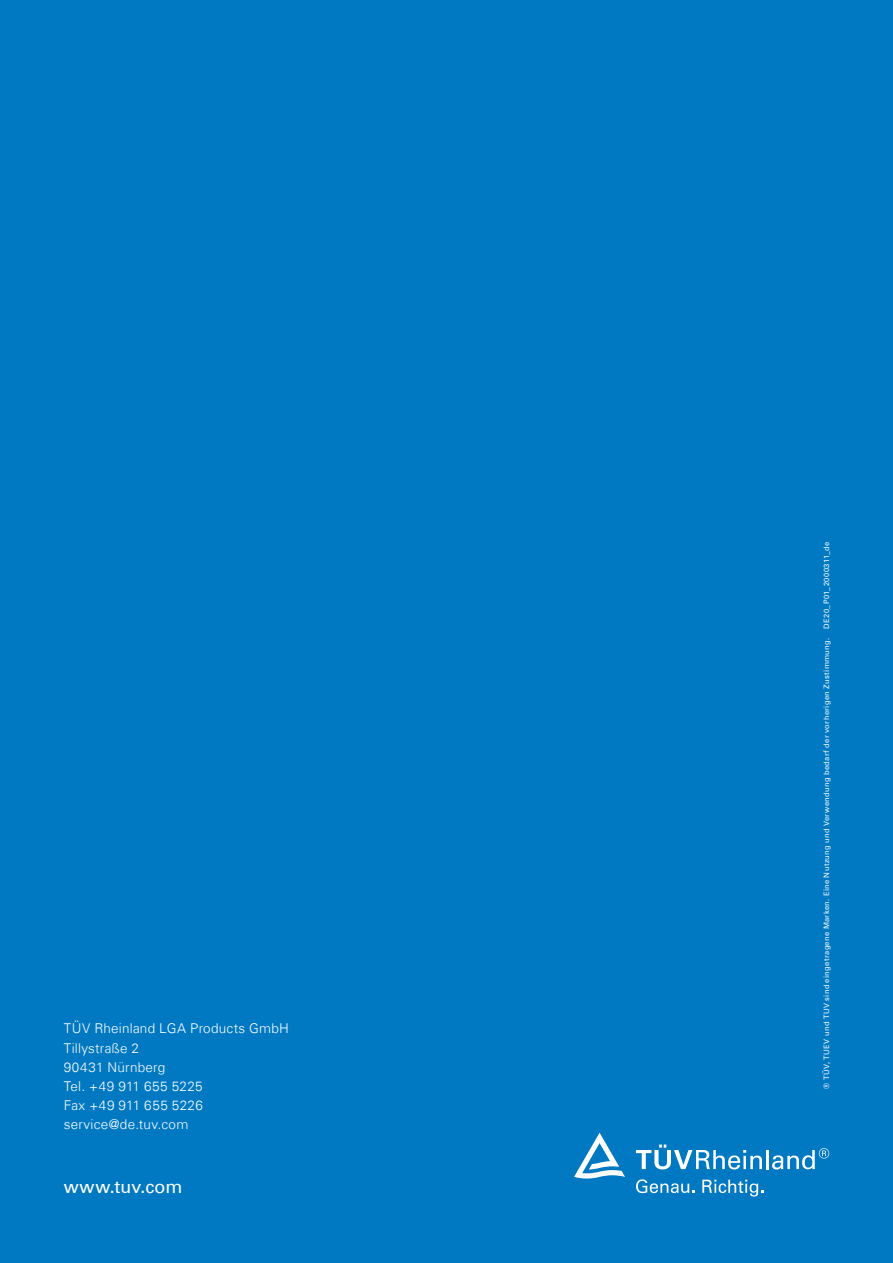
<style>
.page{position:relative;width:893px;height:1263px;background:#0079c2}
.page>*{position:absolute;margin:0;border:0;box-sizing:border-box;transform-origin:0 0}
.t1{font:18px "Univers Com 55 Roman";letter-spacing:.01em;color:#fff}
._03_Copy{font:300 13.5px "Univers Com 45";letter-spacing:.02em;color:#fff}
._10_Trademark_Protec{font:7.5px "Univers Com 55 Roman";letter-spacing:.05em;color:#fff}
</style>
<div class="page">
<svg style="left:636px;top:1144px;width:126px;height:25px"></svg>
<hr style="left:766px;top:1150px;width:3px;height:19px;background:#fff">
<svg style="left:772px;top:1148px;width:57px;height:21px"></svg>
<svg style="left:636px;top:1179px;width:58px;height:14px"></svg>
<svg style="left:702px;top:1180px;width:61px;height:16px"></svg>
<svg style="left:574px;top:1133px;width:51px;height:45px"></svg>
<p class="_03_Copy" style="left:64px;top:1020px;width:227px">TÜV Rheinland LGA Products GmbH</p>
<p class="_03_Copy" style="left:64px;top:1039px;width:77px">Tillystraße 2</p>
<p class="_03_Copy" style="left:64px;top:1059px;width:103px">90431 Nürnberg</p>
<p class="_03_Copy" style="left:64px;top:1078px;width:140px">Tel. +49 911 655 5225</p>
<p class="_03_Copy" style="left:64px;top:1097px;width:141px">Fax +49 911 655 5226</p>
<p class="_03_Copy" style="left:64px;top:1116px;width:126px">service@de.tuv.com</p>
<h1 class="t1" style="left:64px;top:1175px;width:120px">www.tuv.com</h1>
<p class="_10_Trademark_Protec" style="left:822px;top:1089px;width:549px;rotate:-90deg">® TÜV, TUEV und TUV sind eingetragene Marken. Eine Nutzung und Verwendung bedarf der vorherigen Zustimmung. DE20_P01_2000311_de</p>
</div>
